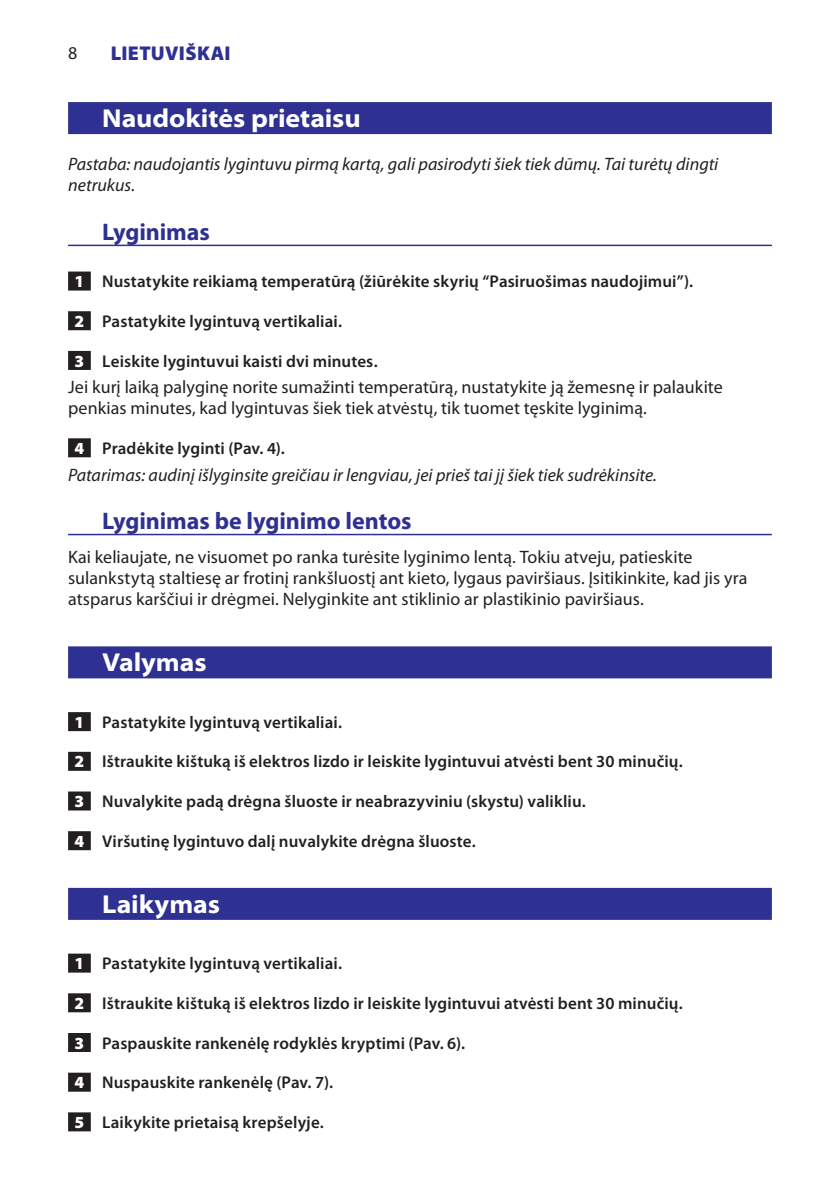
<style>
.page{position:relative;width:840px;height:1191px;background:#fff}
.page>*{position:absolute;margin:0;border:0;box-sizing:border-box;transform-origin:0 0}
.VIRSRAKSTS{font:700 semi-expanded 26px "Myriad Pro";letter-spacing:-.005em;color:#fff}
.mazais_VIRSRAKSTS{font:700 24px "Myriad Pro";letter-spacing:-.005em;color:#2e3092}
.t1{font:900 20px "Myriad Pro";letter-spacing:.015em;color:#2e3092}
.PARASTS{font:18px/21px "Myriad Pro";color:#231f20}
.piezīme{font:italic 18px/21px "Myriad Pro";color:#231f20}
.NUMURETS{font:600 17px "Myriad Pro";letter-spacing:.005em;color:#231f20}
.s1{font-weight:900;color:#fff}
</style>
<div class="page">
<div style="left:68px;top:102px;width:703px;height:32px;background:#2e3092"></div>
<hr style="left:68px;top:245px;width:703px;height:1px;background:#2e3092">
<div style="left:68px;top:271px;width:23px;height:19px;background:#231f20"></div>
<div style="left:68px;top:311px;width:23px;height:19px;background:#231f20"></div>
<div style="left:68px;top:351px;width:23px;height:19px;background:#231f20"></div>
<div style="left:68px;top:438px;width:23px;height:19px;background:#231f20"></div>
<hr style="left:68px;top:534px;width:703px;height:1px;background:#2e3092">
<div style="left:68px;top:646px;width:703px;height:32px;background:#2e3092"></div>
<div style="left:68px;top:712px;width:23px;height:19px;background:#231f20"></div>
<div style="left:68px;top:752px;width:23px;height:19px;background:#231f20"></div>
<div style="left:68px;top:791px;width:23px;height:19px;background:#231f20"></div>
<div style="left:68px;top:831px;width:23px;height:19px;background:#231f20"></div>
<div style="left:68px;top:888px;width:703px;height:32px;background:#2e3092"></div>
<div style="left:68px;top:953px;width:23px;height:19px;background:#231f20"></div>
<div style="left:68px;top:993px;width:23px;height:19px;background:#231f20"></div>
<div style="left:68px;top:1033px;width:23px;height:19px;background:#231f20"></div>
<div style="left:68px;top:1072px;width:23px;height:19px;background:#231f20"></div>
<div style="left:68px;top:1112px;width:23px;height:19px;background:#231f20"></div>
<p class="PARASTS" style="left:68px;top:42px;width:11px">8</p>
<p class="t1" style="left:111px;top:42px;width:121px">LIETUVIŠKAI</p>
<p class="VIRSRAKSTS" style="left:102px;top:103px;width:260px">Naudokitės prietaisu</p>
<p class="piezīme" style="left:68px;top:154px;width:651px">Pastaba: naudojantis lygintuvu pirmą kartą, gali pasirodyti šiek tiek dūmų. Tai turėtų dingti netrukus.</p>
<p class="mazais_VIRSRAKSTS" style="left:102px;top:216px;width:109px">Lyginimas</p>
<p class="NUMURETS" style="left:74px;top:271px;width:619px"><span class="s1">1</span> Nustatykite reikiamą temperatūrą (žiūrėkite skyrių “Pasiruošimas naudojimui”).</p>
<p class="NUMURETS" style="left:74px;top:310px;width:269px"><span class="s1">2</span> Pastatykite lygintuvą vertikaliai.</p>
<p class="NUMURETS" style="left:74px;top:350px;width:304px"><span class="s1">3</span> Leiskite lygintuvui kaisti dvi minutes.</p>
<p class="PARASTS" style="left:68px;top:376px;width:656px">Jei kurį laiką palyginę norite sumažinti temperatūrą, nustatykite ją žemesnę ir palaukite penkias minutes, kad lygintuvas šiek tiek atvėstų, tik tuomet tęskite lyginimą.</p>
<p class="NUMURETS" style="left:74px;top:437px;width:212px"><span class="s1">4</span> Pradėkite lyginti (Pav. 4).</p>
<p class="piezīme" style="left:68px;top:464px;width:590px">Patarimas: audinį išlyginsite greičiau ir lengviau, jei prieš tai jį šiek tiek sudrėkinsite.</p>
<p class="mazais_VIRSRAKSTS" style="left:102px;top:505px;width:311px">Lyginimas be lyginimo lentos</p>
<p class="PARASTS" style="left:68px;top:546px;width:680px">Kai keliaujate, ne visuomet po ranka turėsite lyginimo lentą. Tokiu atveju, patieskite sulankstytą staltiesę ar frotinį rankšluostį ant kieto, lygaus paviršiaus. Įsitikinkite, kad jis yra atsparus karščiui ir drėgmei. Nelyginkite ant stiklinio ar plastikinio paviršiaus.</p>
<p class="VIRSRAKSTS" style="left:102px;top:647px;width:106px">Valymas</p>
<p class="NUMURETS" style="left:74px;top:711px;width:269px"><span class="s1">1</span> Pastatykite lygintuvą vertikaliai.</p>
<p class="NUMURETS" style="left:74px;top:751px;width:609px"><span class="s1">2</span> Ištraukite kištuką iš elektros lizdo ir leiskite lygintuvui atvėsti bent 30 minučių.</p>
<p class="NUMURETS" style="left:74px;top:790px;width:512px"><span class="s1">3</span> Nuvalykite padą drėgna šluoste ir neabrazyviniu (skystu) valikliu.</p>
<p class="NUMURETS" style="left:74px;top:830px;width:402px"><span class="s1">4</span> Viršutinę lygintuvo dalį nuvalykite drėgna šluoste.</p>
<p class="VIRSRAKSTS" style="left:102px;top:889px;width:119px">Laikymas</p>
<p class="NUMURETS" style="left:74px;top:952px;width:269px"><span class="s1">1</span> Pastatykite lygintuvą vertikaliai.</p>
<p class="NUMURETS" style="left:74px;top:992px;width:609px"><span class="s1">2</span> Ištraukite kištuką iš elektros lizdo ir leiskite lygintuvui atvėsti bent 30 minučių.</p>
<p class="NUMURETS" style="left:74px;top:1032px;width:392px"><span class="s1">3</span> Paspauskite rankenėlę rodyklės kryptimi (Pav. 6).</p>
<p class="NUMURETS" style="left:74px;top:1071px;width:260px"><span class="s1">4</span> Nuspauskite rankenėlę (Pav. 7).</p>
<p class="NUMURETS" style="left:74px;top:1111px;width:251px"><span class="s1">5</span> Laikykite prietaisą krepšelyje.</p>
</div>
